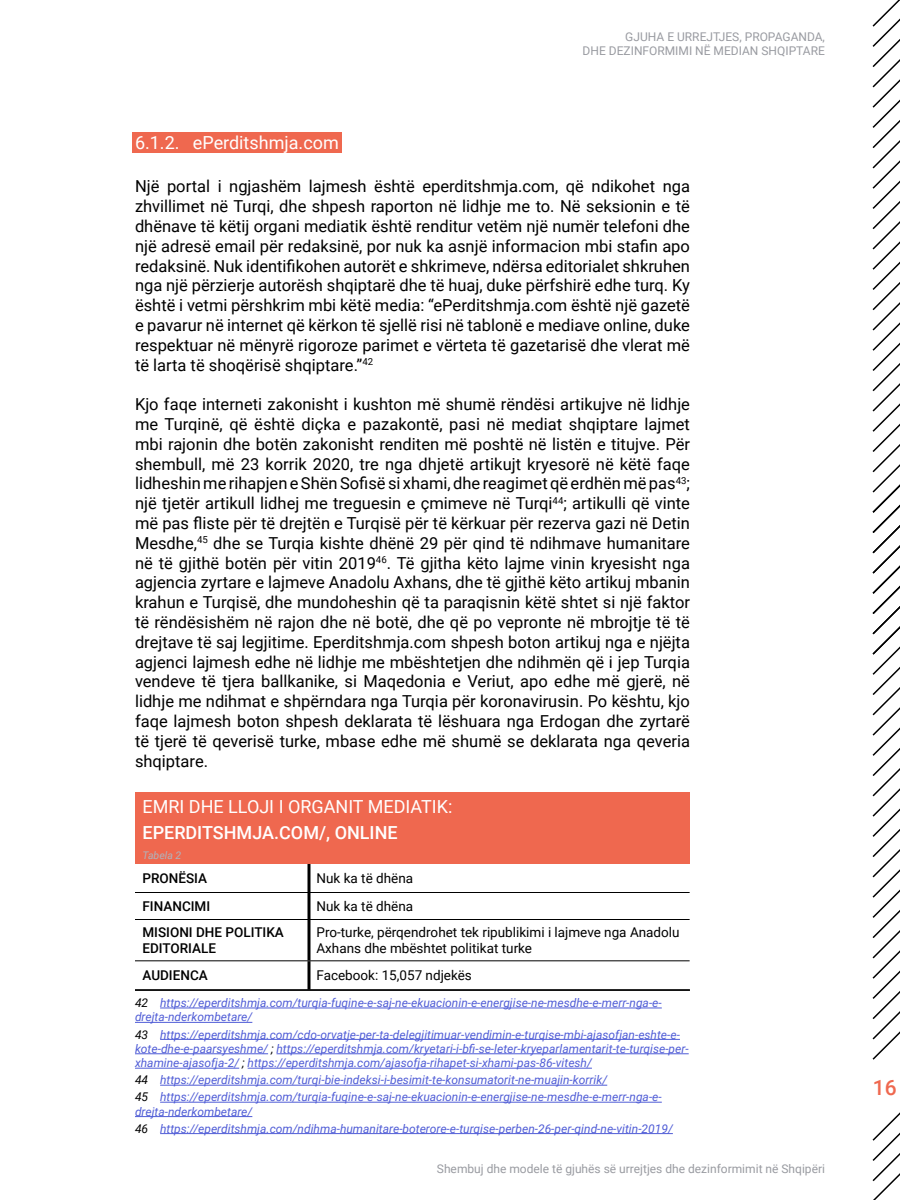
<style>
.page{position:relative;width:900px;height:1200px;background:#fff}
.page>*{position:absolute;margin:0;border:0;box-sizing:border-box;transform-origin:0 0}
.t1{font:500 21px "Roboto";color:#ef684f}
.Table_header{font:18px "Roboto";color:#fff}
.Table_header-2{font:500 18px "Roboto";color:#fff}
.Subtitle_1_1_1{font:18px "Roboto";color:#fff}
.Body{font:16.5px/19.8px "Roboto";color:#000;text-align:justify}
.Table_body{font:13.5px/16.2px "Roboto";color:#000}
.Table_body-2{font:500 13.5px/16.2px "Roboto";color:#000}
.Footnote{font:italic 12px/14.4px "Roboto";color:#4f5cd6}
.t2{font:12px/14.4px "Roboto";color:#999ba1;text-align:right}
.Table_notes{font:italic 10.5px "Roboto";color:#afb4bd}
.s1{color:#000}
</style>
<div class="page">
<hr style="left:135px;top:989px;width:555px;height:2px;background:#000">
<hr style="left:160px;top:1008px;width:502px;height:1px;background:#4f5cd6">
<hr style="left:135px;top:1022px;width:117px;height:1px;background:#4f5cd6">
<hr style="left:160px;top:1039px;width:520px;height:1px;background:#4f5cd6">
<hr style="left:135px;top:1053px;width:133px;height:1px;background:#4f5cd6">
<hr style="left:276px;top:1053px;width:413px;height:1px;background:#4f5cd6">
<hr style="left:135px;top:1068px;width:104px;height:1px;background:#4f5cd6">
<hr style="left:248px;top:1068px;width:344px;height:1px;background:#4f5cd6">
<hr style="left:160px;top:1085px;width:447px;height:1px;background:#4f5cd6">
<hr style="left:160px;top:1102px;width:502px;height:1px;background:#4f5cd6">
<hr style="left:135px;top:1116px;width:117px;height:1px;background:#4f5cd6">
<hr style="left:160px;top:1133px;width:513px;height:1px;background:#4f5cd6">
<div style="left:132px;top:132px;width:210px;height:21px;background:#ef684f"></div>
<div style="left:135px;top:792px;width:555px;height:72px;background:#ef684f"></div>
<hr style="left:308px;top:864px;width:2px;height:28px;background:#000">
<hr style="left:308px;top:893px;width:2px;height:26px;background:#000">
<hr style="left:308px;top:920px;width:2px;height:40px;background:#000">
<hr style="left:308px;top:961px;width:2px;height:29px;background:#000">
<hr style="left:135px;top:892px;width:174px;height:1px;background:#000">
<hr style="left:309px;top:892px;width:381px;height:1px;background:#000">
<hr style="left:135px;top:919px;width:174px;height:1px;background:#000">
<hr style="left:309px;top:919px;width:381px;height:1px;background:#000">
<hr style="left:135px;top:960px;width:174px;height:1px;background:#000">
<hr style="left:309px;top:960px;width:381px;height:1px;background:#000">
<svg style="left:872px;top:0;width:28px;height:1200px"></svg>
<p class="Subtitle_1_1_1" style="left:135px;top:129px;width:205px">6.1.2. ePerditshmja.com</p>
<p class="t2" style="left:583px;top:29px;width:244px">GJUHA E URREJTJES, PROPAGANDA,<br>DHE DEZINFORMIMI NË MEDIAN SHQIPTARE</p>
<p class="Body" style="left:135px;top:176px;width:557px">Një portal i ngjashëm lajmesh është eperditshmja.com, që ndikohet nga zhvillimet në Turqi, dhe shpesh raporton në lidhje me to. Në seksionin e të dhënave të këtij organi mediatik është renditur vetëm një numër telefoni dhe një adresë email për redaksinë, por nuk ka asnjë informacion mbi stafin apo redaksinë. Nuk identifikohen autorët e shkrimeve, ndërsa editorialet shkruhen nga një përzierje autorësh shqiptarë dhe të huaj, duke përfshirë edhe turq. Ky është i vetmi përshkrim mbi këtë media: “ePerditshmja.com është një gazetë e pavarur në internet që kërkon të sjellë risi në tablonë e mediave online, duke respektuar në mënyrë rigoroze parimet e vërteta të gazetarisë dhe vlerat më të larta të shoqërisë shqiptare.”<sup>42</sup></p>
<p class="Body" style="left:135px;top:394px;width:557px">Kjo faqe interneti zakonisht i kushton më shumë rëndësi artikujve në lidhje me Turqinë, që është diçka e pazakontë, pasi në mediat shqiptare lajmet mbi rajonin dhe botën zakonisht renditen më poshtë në listën e titujve. Për shembull, më 23 korrik 2020, tre nga dhjetë artikujt kryesorë në këtë faqe lidheshin me rihapjen e Shën Sofisë si xhami, dhe reagimet që erdhën më pas<sup>43</sup>; një tjetër artikull lidhej me treguesin e çmimeve në Turqi<sup>44</sup>; artikulli që vinte më pas fliste për të drejtën e Turqisë për të kërkuar për rezerva gazi në Detin Mesdhe,<sup>45</sup> dhe se Turqia kishte dhënë 29 për qind të ndihmave humanitare në të gjithë botën për vitin 2019<sup>46</sup>. Të gjitha këto lajme vinin kryesisht nga agjencia zyrtare e lajmeve Anadolu Axhans, dhe të gjithë këto artikuj mbanin krahun e Turqisë, dhe mundoheshin që ta paraqisnin këtë shtet si një faktor të rëndësishëm në rajon dhe në botë, dhe që po vepronte në mbrojtje të të drejtave të saj legjitime. Eperditshmja.com shpesh boton artikuj nga e njëjta agjenci lajmesh edhe në lidhje me mbështetjen dhe ndihmën që i jep Turqia vendeve të tjera ballkanike, si Maqedonia e Veriut, apo edhe më gjerë, në lidhje me ndihmat e shpërndara nga Turqia për koronavirusin. Po kështu, kjo faqe lajmesh boton shpesh deklarata të lëshuara nga Erdogan dhe zyrtarë të tjerë të qeverisë turke, mbase edhe më shumë se deklarata nga qeveria shqiptare.</p>
<p class="Table_header" style="left:142px;top:794px;width:311px">EMRI DHE LLOJI I ORGANIT MEDIATIK:</p>
<p class="Table_header-2" style="left:142px;top:819px;width:257px">EPERDITSHMJA.COM/, ONLINE</p>
<p class="Table_notes" style="left:142px;top:848px;width:40px">Tabela 2</p>
<p class="Table_body-2" style="left:142px;top:870px;width:66px">PRONËSIA</p>
<p class="Table_body" style="left:316px;top:870px;width:98px">Nuk ka të dhëna</p>
<p class="Table_body-2" style="left:142px;top:898px;width:69px">FINANCIMI</p>
<p class="Table_body" style="left:316px;top:898px;width:98px">Nuk ka të dhëna</p>
<p class="Table_body-2" style="left:142px;top:924px;width:143px">MISIONI DHE POLITIKA<br>EDITORIALE</p>
<p class="Table_body" style="left:316px;top:924px;width:365px">Pro-turke, përqendrohet tek ripublikimi i lajmeve nga Anadolu<br>Axhans dhe mbështet politikat turke</p>
<p class="Table_body-2" style="left:142px;top:967px;width:67px">AUDIENCA</p>
<p class="Table_body" style="left:316px;top:967px;width:157px">Facebook: 15,057 ndjekës</p>
<p class="Footnote" style="left:135px;top:995px;width:528px"><span class="s1">42</span> https://eperditshmja.com/turqia-fuqine-e-saj-ne-ekuacionin-e-energjise-ne-mesdhe-e-merr-nga-e&shy;drejta-nderkombetare/</p>
<p class="Footnote" style="left:135px;top:1027px;width:555px"><span class="s1">43</span> https://eperditshmja.com/cdo-orvatje-per-ta-delegjitimuar-vendimin-e-turqise-mbi-ajasofjan-eshte-e&shy;kote-dhe-e-paarsyeshme/ <span class="s1">;</span> https://eperditshmja.com/kryetari-i-bfi-se-leter-kryeparlamentarit-te-turqise-per&shy;xhamine-ajasofja-2/ <span class="s1">;</span> https://eperditshmja.com/ajasofja-rihapet-si-xhami-pas-86-vitesh/</p>
<p class="Footnote" style="left:135px;top:1072px;width:474px"><span class="s1">44</span> https://eperditshmja.com/turqi-bie-indeksi-i-besimit-te-konsumatorit-ne-muajin-korrik/</p>
<p class="Footnote" style="left:135px;top:1089px;width:528px"><span class="s1">45</span> https://eperditshmja.com/turqia-fuqine-e-saj-ne-ekuacionin-e-energjise-ne-mesdhe-e-merr-nga-e&shy;drejta-nderkombetare/</p>
<p class="Footnote" style="left:135px;top:1121px;width:539px"><span class="s1">46</span> https://eperditshmja.com/ndihma-humanitare-boterore-e-turqise-perben-26-per-qind-ne-vitin-2019/</p>
<p class="t2" style="left:437px;top:1161px;width:390px">Shembuj dhe modele të gjuhës së urrejtjes dhe dezinformimit në Shqipëri</p>
<p class="t1" style="left:873px;top:1073px;width:25px">16</p>
</div>
